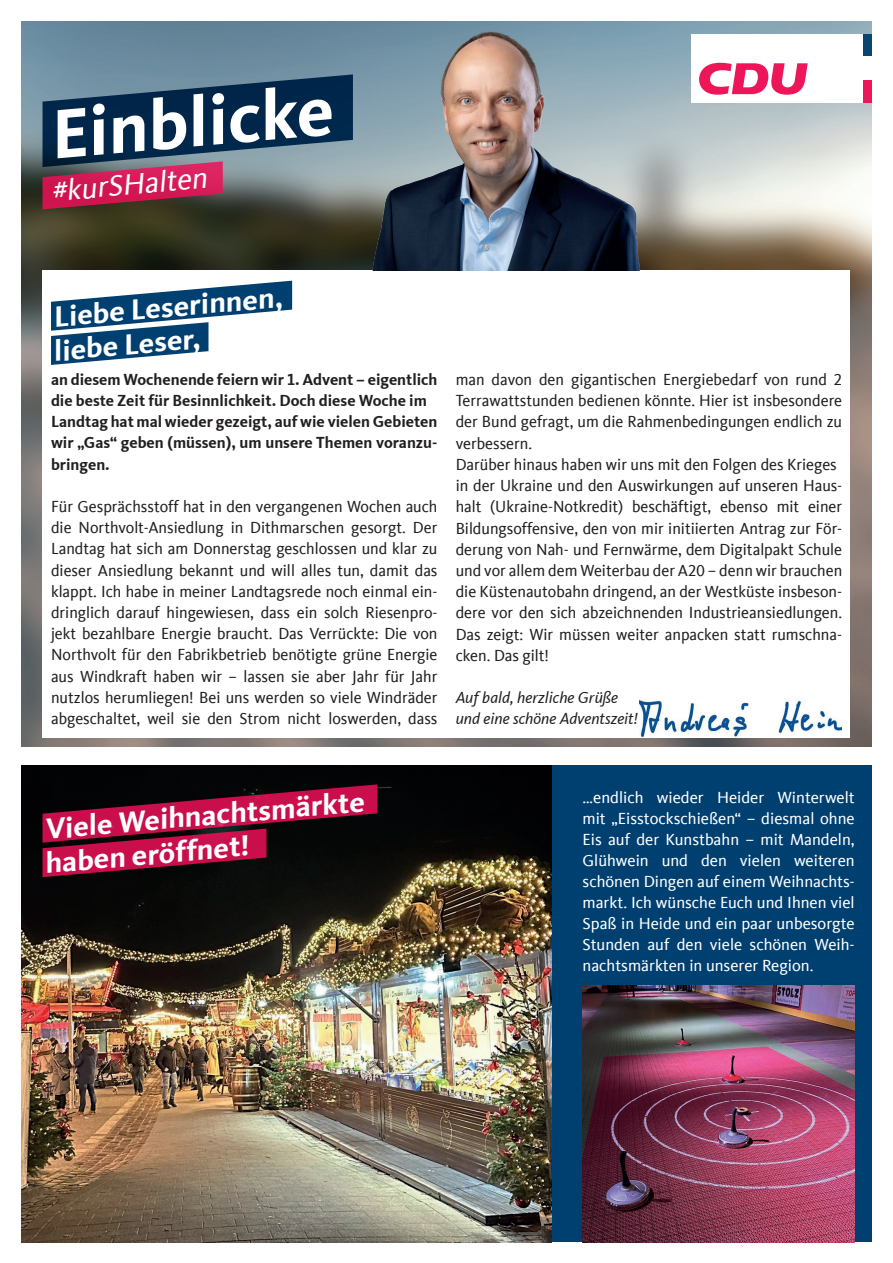
<style>
.page{position:relative;width:893px;height:1263px;background:#fff}
.page>*{position:absolute;margin:0;border:0;box-sizing:border-box;transform-origin:0 0}
.t1{font:700 72px "CDU Kievit Tab";color:#fff}
.t2{font:700 30px/34px "CDU Kievit Tab";color:#fff}
.t3{font:italic 30px "CDU Kievit Tab";color:#fff}
.t4{font:16.5px/21.1px "CDU Kievit Tab";color:#231f20;text-align:justify}
.t5{font:16.5px/21px "CDU Kievit Tab";color:#fff;text-align:justify}
.t6{font:700 16.5px/21.1px "CDU Kievit Tab";color:#231f20}
.t7{font:italic 16.5px/21.1px "CDU Kievit Tab";color:#231f20}
</style>
<div class="page">
<img style="left:21px;top:21px;width:851px;height:725px">
<div style="left:43px;top:270px;width:807px;height:468px;background:#fff"></div>
<div style="left:393px;top:765px;width:479px;height:477px;background:#004071"></div>
<img style="left:338px;top:21px;width:321px;height:249px">
<svg style="left:43px;top:74px;width:310px;height:135px;background:#494864"></svg>
<div style="left:691px;top:34px;width:181px;height:69px;background:#fff"></div>
<div style="left:863px;top:34px;width:9px;height:23px;background:#0c4470"></div>
<div style="left:863px;top:80px;width:9px;height:23px;background:#ed1659"></div>
<svg style="left:699px;top:63px;width:109px;height:32px"></svg>
<svg style="left:51px;top:281px;width:241px;height:84px"></svg>
<img style="left:639px;top:699px;width:203px;height:39px">
<img style="left:583px;top:985px;width:272px;height:257px">
<img style="left:21px;top:765px;width:531px;height:477px">
<svg style="left:43px;top:784px;width:334px;height:93px;background:#6b0b2b"></svg>
<h1 class="t1" style="left:46px;top:93px;width:285px;rotate:-5deg">Einblicke</h1>
<h2 class="t3" style="left:50px;top:174px;width:158px;rotate:-5deg">#kurSHalten</h2>
<h2 class="t2" style="left:49px;top:300px;width:234px;rotate:-5deg">Liebe Leserinnen, liebe Leser,</h2>
<p class="t6" style="left:51px;top:369px;width:388px">an diesem Wochenende feiern wir 1. Advent – eigentlich die beste Zeit für Besinnlichkeit. Doch diese Woche im Landtag hat mal wieder gezeigt, auf wie vielen Gebieten wir „Gas“ geben (müssen), um unsere Themen voranzu&shy;bringen.</p>
<p class="t4" style="left:51px;top:496px;width:388px">Für Gesprächsstoff hat in den vergangenen Wochen auch die Northvolt-Ansiedlung in Dithmarschen gesorgt. Der Landtag hat sich am Donnerstag geschlossen und klar zu dieser Ansiedlung bekannt und will alles tun, damit das klappt. Ich habe in meiner Landtagsrede noch einmal ein&shy;dringlich darauf hingewiesen, dass ein solch Riesenpro&shy;jekt bezahlbare Energie braucht. Das Verrückte: Die von Northvolt für den Fabrikbetrieb benötigte grüne Energie aus Windkraft haben wir – lassen sie aber Jahr für Jahr nutzlos herumliegen! Bei uns werden so viele Windräder abgeschaltet, weil sie den Strom nicht loswerden, dass</p>
<p class="t4" style="left:456px;top:369px;width:388px;text-align:left">man davon den gigantischen Energiebedarf von rund 2<br>Terrawattstunden bedienen könnte. Hier ist insbesondere der Bund gefragt, um die Rahmenbedingungen endlich zu verbessern.<br>Darüber hinaus haben wir uns mit den Folgen des Krieges in der Ukraine und den Auswirkungen auf unseren Haus&shy;halt (Ukraine-Notkredit) beschäftigt, ebenso mit einer Bildungsoffensive, den von mir initiierten Antrag zur För&shy;derung von Nah- und Fernwärme, dem Digitalpakt Schule und vor allem dem Weiterbau der A20 – denn wir brauchen die Küstenautobahn dringend, an der Westküste insbeson&shy;dere vor den sich abzeichnenden Industrieansiedlungen.<br>Das zeigt: Wir müssen weiter anpacken statt rumschna&shy;cken. Das gilt!</p>
<p class="t7" style="left:456px;top:687px;width:184px">Auf bald, herzliche Grüße und eine schöne Adventszeit!</p>
<h2 class="t2" style="left:40px;top:812px;width:325px;rotate:-5deg">Viele Weihnachtsmärkte haben eröffnet!</h2>
<p class="t5" style="left:583px;top:787px;width:274px">…endlich wieder Heider Winterwelt mit „Eisstockschießen“ – diesmal ohne Eis auf der Kunstbahn – mit Mandeln, Glühwein und den vielen weiteren schönen Dingen auf einem Weihnachts&shy;markt. Ich wünsche Euch und Ihnen viel Spaß in Heide und ein paar unbesorgte Stunden auf den viele schönen Weih&shy;nachtsmärkten in unserer Region.</p>
</div>
